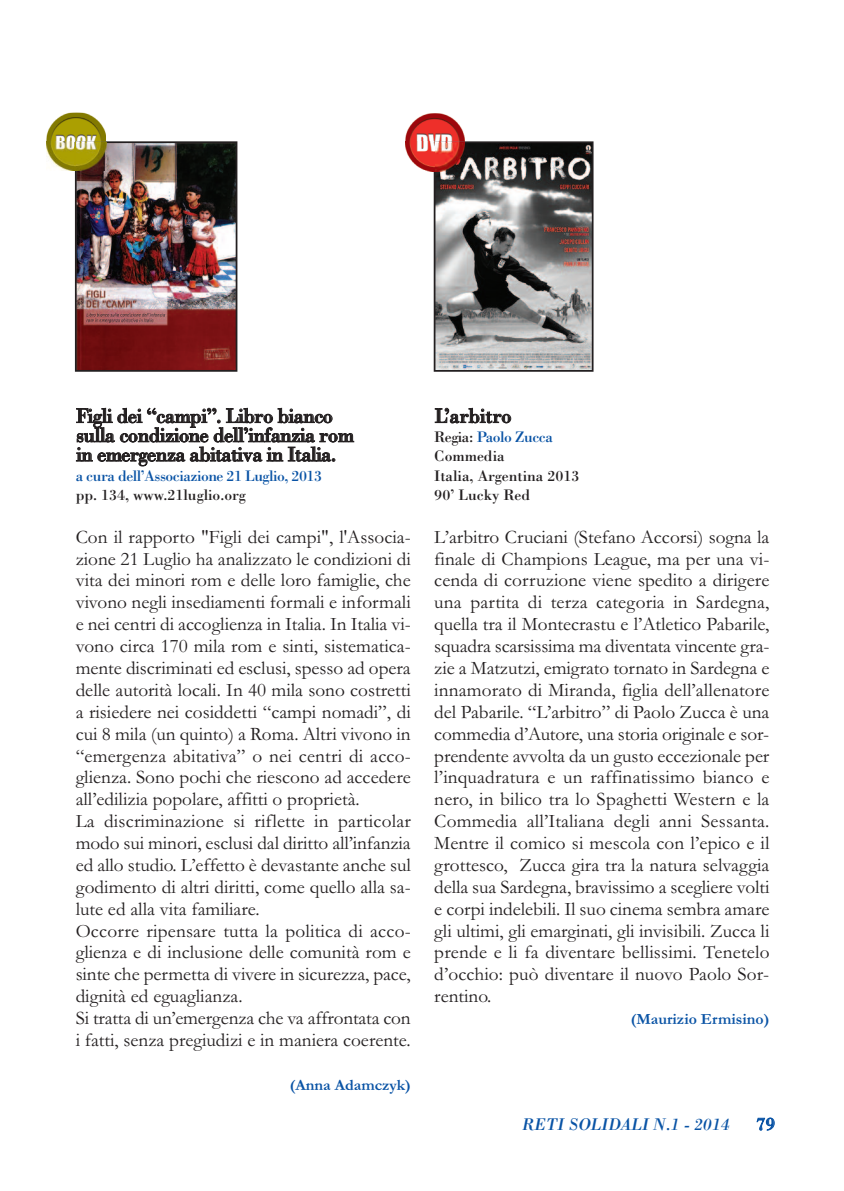
<style>
.page{position:relative;width:844px;height:1191px;background:#fff}
.page>*{position:absolute;margin:0;border:0;box-sizing:border-box;transform-origin:0 0}
.t1{font:21px/19.2px "Bodoni BT";letter-spacing:-.03em;color:#231f20}
.t2{font:21px "Bodoni BT";letter-spacing:-.01em;color:#231f20}
.t3{font:19.25px/21.9px "Garamond";color:#231f20;text-align:justify}
.t4{font:18.38px "Bodoni BT";color:#0953a5}
.t5{font:italic 17.5px "Bodoni BT";color:#0953a5}
.t6{font:15.75px/19.2px "Bodoni BT";color:#231f20}
.t7{font:15.75px "Bodoni BT";letter-spacing:-.03em;color:#0953a5}
.t8{font:700 15.75px "Garamond";color:#0953a5}
.s1{color:#0953a5}
</style>
<div class="page">
<img style="left:436px;top:144px;width:154px;height:225px">
<div style="left:433px;top:141px;width:160px;height:231px;border:2px solid #231f20"></div>
<img style="left:405px;top:113px;width:60px;height:28px">
<img style="left:405px;top:141px;width:28px;height:30px">
<img style="left:433px;top:141px;width:32px;height:1px">
<svg style="left:433px;top:142px;width:2px;height:29px"></svg>
<img style="left:435px;top:142px;width:30px;height:29px">
<img style="left:78px;top:144px;width:156px;height:225px">
<div style="left:75px;top:141px;width:162px;height:231px;border:2px solid #231f20"></div>
<img style="left:46px;top:113px;width:60px;height:28px">
<img style="left:46px;top:141px;width:29px;height:29px">
<img style="left:75px;top:141px;width:31px;height:1px">
<svg style="left:75px;top:142px;width:31px;height:28px"></svg>
<img style="left:77px;top:143px;width:29px;height:27px">
<p class="t1" style="left:76px;top:406px;width:279px">Figli dei “campi”. Libro bianco sulla condizione dell’infanzia rom in emergenza abitativa in Italia.</p>
<p class="t7" style="left:76px;top:466px;width:248px">a cura dell’Associazione 21 Luglio, 2013</p>
<p class="t6" style="left:76px;top:485px;width:172px">pp. 134, www.21luglio.org</p>
<p class="t3" style="left:76px;top:525px;width:336px;text-align:left">Con il rapporto "Figli dei campi", l'Associa&shy;zione 21 Luglio ha analizzato le condizioni di vita dei minori rom e delle loro famiglie, che vivono negli insediamenti formali e informali e nei centri di accoglienza in Italia. In Italia vi&shy;vono circa 170 mila rom e sinti, sistematica&shy;mente discriminati ed esclusi, spesso ad opera delle autorità locali. In 40 mila sono costretti a risiedere nei cosiddetti “campi nomadi”, di cui 8 mila (un quinto) a Roma. Altri vivono in “emergenza abitativa” o nei centri di acco&shy;glienza. Sono pochi che riescono ad accedere all’edilizia popolare, affitti o proprietà.<br>La discriminazione si riflette in particolar modo sui minori, esclusi dal diritto all’infanzia ed allo studio. L’effetto è devastante anche sul godimento di altri diritti, come quello alla sa&shy;lute ed alla vita familiare.<br>Occorre ripensare tutta la politica di acco&shy;glienza e di inclusione delle comunità rom e sinte che permetta di vivere in sicurezza, pace, dignità ed eguaglianza.<br>Si tratta di un’emergenza che va affrontata con i fatti, senza pregiudizi e in maniera coerente.</p>
<p class="t8" style="left:290px;top:1075px;width:122px">(Anna Adamczyk)</p>
<p class="t2" style="left:434px;top:403px;width:78px">L’arbitro</p>
<p class="t6" style="left:434px;top:427px;width:147px">Regia: <span class="s1">Paolo Zucca<br></span>Commedia<br>Italia, Argentina 2013<br>90’ Lucky Red</p>
<p class="t3" style="left:434px;top:525px;width:336px">L’arbitro Cruciani (Stefano Accorsi) sogna la finale di Champions League, ma per una vi&shy;cenda di corruzione viene spedito a dirigere una partita di terza categoria in Sardegna, quella tra il Montecrastu e l’Atletico Pabarile, squadra scarsissima ma diventata vincente gra&shy;zie a Matzutzi, emigrato tornato in Sardegna e innamorato di Miranda, figlia dell’allenatore del Pabarile. “L’arbitro” di Paolo Zucca è una commedia d’Autore, una storia originale e sor&shy;prendente avvolta da un gusto eccezionale per l’inquadratura e un raffinatissimo bianco e nero, in bilico tra lo Spaghetti Western e la Commedia all’Italiana degli anni Sessanta.<br>Mentre il comico si mescola con l’epico e il grottesco, Zucca gira tra la natura selvaggia della sua Sardegna, bravissimo a scegliere volti e corpi indelebili. Il suo cinema sembra amare gli ultimi, gli emarginati, gli invisibili. Zucca li prende e li fa diventare bellissimi. Tenetelo d’occhio: può diventare il nuovo Paolo Sor&shy;rentino.</p>
<p class="t8" style="left:630px;top:1009px;width:140px">(Maurizio Ermisino)</p>
<p class="t5" style="left:522px;top:1113px;width:209px">RETI SOLIDALI N.1 - 2014</p>
<p class="t4" style="left:755px;top:1112px;width:20px">79</p>
</div>
